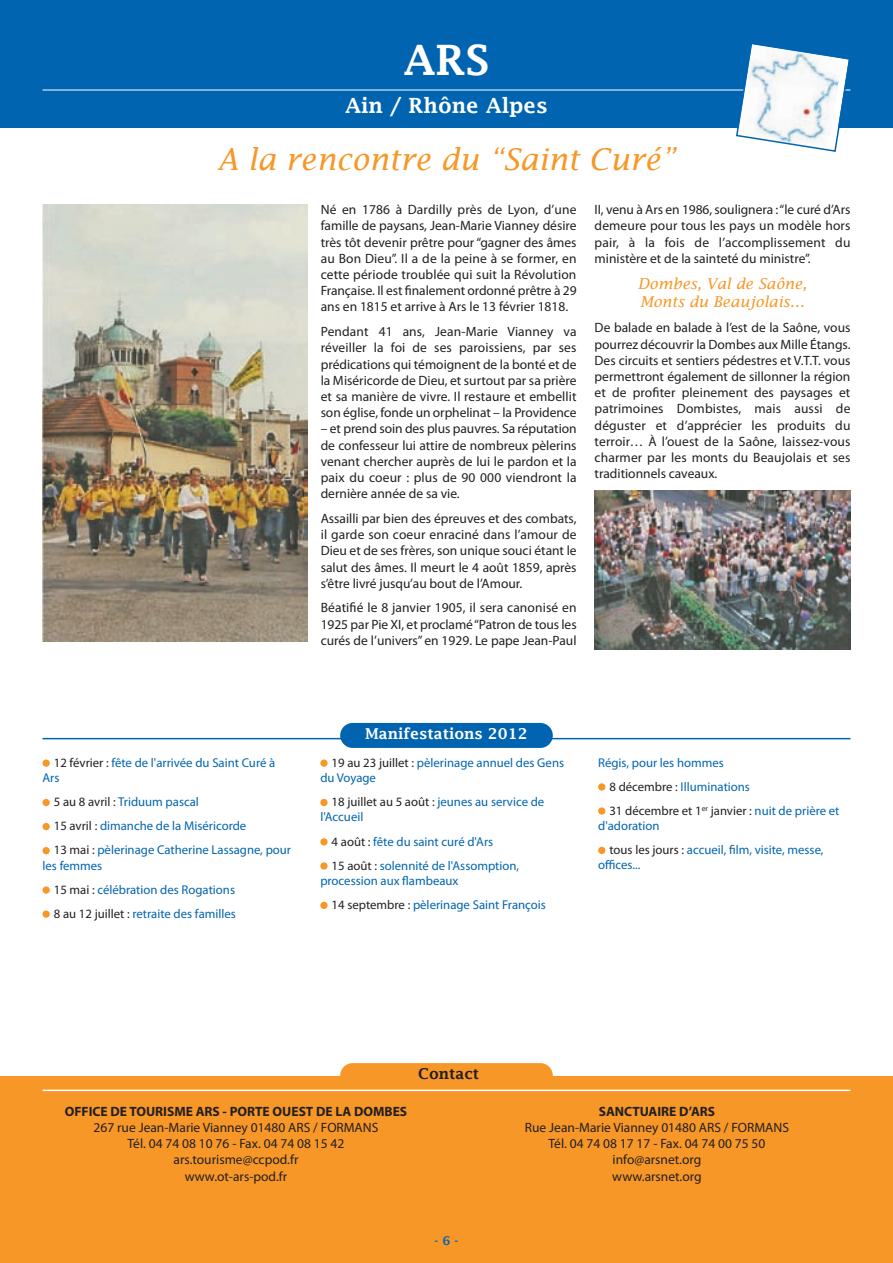
<style>
.page{position:relative;width:893px;height:1263px;background:#fff}
.page>*{position:absolute;margin:0;border:0;box-sizing:border-box;transform-origin:0 0}
.t1{font:600 42px "Lucida Fax";color:#fff}
.t2{font:italic 30px "Lucida Fax";color:#f79727}
.t3{font:600 21px "Lucida Fax";color:#fff}
.t4{font:italic 15px/18px "Lucida Fax";color:#f79727}
.t5{font:600 15px "Lucida Fax";color:#fff}
.t6{font:600 15px "Lucida Fax";color:#231f20}
.t7{font:13.5px/16.2px "Myriad Pro";color:#231f20;text-align:justify}
.t8{font:700 13.5px "Myriad Pro";color:#231f20}
.t9{font:12.75px/24px "Myriad Pro";color:#0164b0}
.t10{font:600 12px "Lucida Fax";color:#0164b0}
.s1{color:#231f20}
</style>
<div class="page">
<div style="left:0;top:0;width:893px;height:128px;background:#0164b0"></div>
<div style="left:0;top:1076px;width:893px;height:187px;background:#f79727"></div>
<hr style="left:43px;top:90px;width:807px;height:1px;background:#fff">
<img style="left:43px;top:205px;width:264px;height:436px">
<img style="left:595px;top:491px;width:255px;height:158px">
<hr style="left:43px;top:738px;width:807px;height:1px;background:#0164b0">
<div style="left:340px;top:723px;width:213px;height:25px;background:#0164b0;border-radius:13px"></div>
<div style="left:340px;top:1063px;width:213px;height:25px;background:#f79727;border-radius:13px"></div>
<div style="left:598px;top:847px;width:7px;height:7px;background:#f79727;border-radius:50%"></div>
<div style="left:598px;top:807px;width:7px;height:8px;background:#f79727;border-radius:50%"></div>
<div style="left:598px;top:783px;width:7px;height:7px;background:#f79727;border-radius:50%"></div>
<div style="left:320px;top:902px;width:8px;height:7px;background:#f79727;border-radius:50%"></div>
<div style="left:320px;top:862px;width:8px;height:7px;background:#f79727;border-radius:50%"></div>
<div style="left:320px;top:838px;width:8px;height:7px;background:#f79727;border-radius:50%"></div>
<div style="left:320px;top:799px;width:8px;height:7px;background:#f79727;border-radius:50%"></div>
<div style="left:320px;top:759px;width:8px;height:8px;background:#f79727;border-radius:50%"></div>
<div style="left:43px;top:910px;width:7px;height:8px;background:#f79727;border-radius:50%"></div>
<div style="left:43px;top:886px;width:7px;height:8px;background:#f79727;border-radius:50%"></div>
<div style="left:43px;top:847px;width:7px;height:7px;background:#f79727;border-radius:50%"></div>
<div style="left:43px;top:823px;width:7px;height:7px;background:#f79727;border-radius:50%"></div>
<div style="left:43px;top:799px;width:7px;height:7px;background:#f79727;border-radius:50%"></div>
<div style="left:43px;top:759px;width:7px;height:8px;background:#f79727;border-radius:50%"></div>
<hr style="left:43px;top:1089px;width:807px;height:2px;background:#fff">
<svg style="left:735px;top:44px;width:116px;height:108px"></svg>
<h1 class="t1" style="left:403px;top:34px;width:88px">ARS</h1>
<h3 class="t3" style="left:345px;top:92px;width:204px">Ain / Rhône Alpes</h3>
<h2 class="t2" style="left:218px;top:141px;width:459px">A la rencontre du “Saint Curé”</h2>
<p class="t7" style="left:321px;top:203px;width:257px">Né en 1786 à Dardilly près de Lyon, d’une famille de paysans, Jean-Marie Vianney désire très tôt devenir prêtre pour “gagner des âmes au Bon Dieu”. Il a de la peine à se former, en cette période troublée qui suit la Révolution Française. Il est finalement ordonné prêtre à 29 ans en 1815 et arrive à Ars le 13 février 1818.</p>
<p class="t7" style="left:321px;top:325px;width:257px">Pendant 41 ans, Jean-Marie Vianney va réveiller la foi de ses paroissiens, par ses prédications qui témoignent de la bonté et de la Miséricorde de Dieu, et surtout par sa prière et sa manière de vivre. Il restaure et embellit son église, fonde un orphelinat – la Providence</p>
<p class="t7" style="left:321px;top:422px;width:257px">– et prend soin des plus pauvres. Sa réputation de confesseur lui attire de nombreux pèlerins venant chercher auprès de lui le pardon et la paix du coeur : plus de 90 000 viendront la dernière année de sa vie.</p>
<p class="t7" style="left:321px;top:511px;width:257px">Assailli par bien des épreuves et des combats, il garde son coeur enraciné dans l’amour de Dieu et de ses frères, son unique souci étant le salut des âmes. Il meurt le 4 août 1859, après s’être livré jusqu’au bout de l’Amour.</p>
<p class="t7" style="left:321px;top:601px;width:257px">Béatifié le 8 janvier 1905, il sera canonisé en 1925 par Pie XI, et proclamé “Patron de tous les curés de l’univers” en 1929. Le pape Jean-Paul</p>
<p class="t7" style="left:595px;top:203px;width:257px">II, venu à Ars en 1986, soulignera : “le curé d’Ars demeure pour tous les pays un modèle hors pair, à la fois de l’accomplissement du ministère et de la sainteté du ministre”.</p>
<p class="t4" style="left:638px;top:274px;width:171px">Dombes, Val de Saône,<br>Monts du Beaujolais…</p>
<p class="t7" style="left:595px;top:321px;width:257px">De balade en balade à l’est de la Saône, vous pourrez découvrir la Dombes aux Mille Étangs.<br>Des circuits et sentiers pédestres et V.T.T. vous permettront également de sillonner la région et de profiter pleinement des paysages et patrimoines Dombistes, mais aussi de déguster et d’apprécier les produits du terroir… À l’ouest de la Saône, laissez-vous charmer par les monts du Beaujolais et ses traditionnels caveaux.</p>
<p class="t9" style="left:43px;top:756px;width:234px;line-height:15.3px;text-indent:11px"><span class="s1">12 février :</span> fête de l'arrivée du Saint Curé à<br>Ars</p>
<p class="t9" style="left:54px;top:791px;width:239px"><span class="s1">5 au 8 avril :</span> Triduum pascal<br><span class="s1">15 avril :</span> dimanche de la Miséricorde<br><span class="s1">13 mai :</span> pèlerinage Catherine Lassagne, pour</p>
<p class="t9" style="left:54px;top:854px;width:184px;text-indent:-11px">les femmes<br><span class="s1">15 mai :</span> célébration des Rogations<br><span class="s1">8 au 12 juillet :</span> retraite des familles</p>
<p class="t5" style="left:365px;top:724px;width:164px">Manifestations 2012</p>
<p class="t9" style="left:320px;top:756px;width:245px;line-height:15.3px;text-indent:11px"><span class="s1">19 au 23 juillet :</span> pèlerinage annuel des Gens du Voyage</p>
<p class="t9" style="left:320px;top:795px;width:226px;line-height:15.3px;text-indent:11px"><span class="s1">18 juillet au 5 août :</span> jeunes au service de l'Accueil</p>
<p class="t9" style="left:332px;top:830px;width:189px"><span class="s1">4 août :</span> fête du saint curé d'Ars<br><span class="s1">15 août :</span> solennité de l'Assomption,</p>
<p class="t9" style="left:332px;top:870px;width:216px;text-indent:-11px">procession aux flambeaux<br><span class="s1">14 septembre :</span> pèlerinage Saint François</p>
<p class="t9" style="left:609px;top:751px;width:232px;text-indent:-11px">Régis, pour les hommes<br><span class="s1">8 décembre :</span> Illuminations<br><span class="s1">31 décembre et 1</span><sup>er</sup> <span class="s1">janvier :</span> nuit de prière et</p>
<p class="t9" style="left:609px;top:815px;width:216px;text-indent:-11px">d'adoration<br><span class="s1">tous les jours :</span> accueil, film, visite, messe,</p>
<p class="t9" style="left:598px;top:854px;width:44px">offices...</p>
<p class="t6" style="left:418px;top:1064px;width:63px">Contact</p>
<p class="t8" style="left:65px;top:1106px;width:344px">OFFICE DE TOURISME ARS - PORTE OUEST DE LA DOMBES</p>
<p class="t7" style="left:94px;top:1120px;width:286px;text-align:center">267 rue Jean-Marie Vianney 01480 ARS / FORMANS<br>Tél. 04 74 08 10 76 - Fax. 04 74 08 15 42 ars.tourisme@ccpod.fr<br>www.ot-ars-pod.fr</p>
<p class="t10" style="left:435px;top:1233px;width:25px">- 6 -</p>
<p class="t8" style="left:599px;top:1106px;width:118px">SANCTUAIRE D’ARS</p>
<p class="t7" style="left:525px;top:1120px;width:266px;text-align:center">Rue Jean-Marie Vianney 01480 ARS / FORMANS<br>Tél. 04 74 08 17 17 - Fax. 04 74 00 75 50 info@arsnet.org<br>www.arsnet.org</p>
</div>
